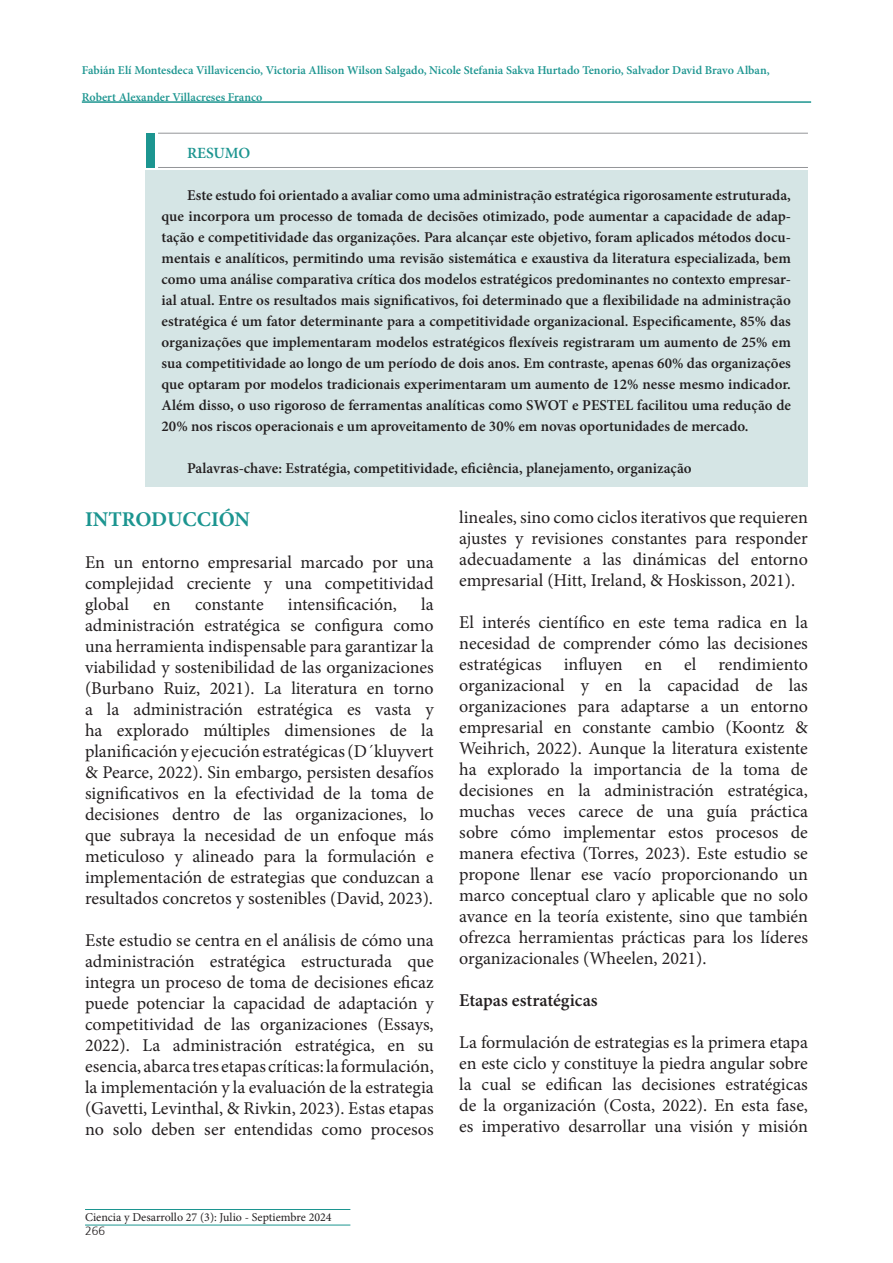
<style>
.page{position:relative;width:893px;height:1263px;background:#fff}
.page>*{position:absolute;margin:0;border:0;box-sizing:border-box;transform-origin:0 0}
.t1{font:700 21px "Minion Pro";color:#1c9590}
.t2{font:18px/21px "Minion Pro";color:#231f20;text-align:justify}
.t3{font:600 18px "Minion Pro";color:#231f20}
.t4{font:600 15.6px "Minion Pro";letter-spacing:-.005em;color:#1c9590}
.t5{font:600 15px/21px "Minion Pro";color:#231f20;text-align:justify}
.t6{font:600 12px "Minion Pro";color:#1c9590}
.t7{font:12px "Minion Pro";color:#231f20}
.t8{font:300 12px "Frutiger";color:#231f20}
</style>
<div class="page">
<hr style="left:82px;top:101px;width:729px;height:2px;background:#1c9590">
<hr style="left:85px;top:1209px;width:265px;height:1px;background:#1c9590">
<hr style="left:85px;top:1225px;width:265px;height:1px;background:#1c9590">
<div style="left:146px;top:171px;width:662px;height:316px;background:#d5e5e5"></div>
<div style="left:146px;top:133px;width:8px;height:35px;background:#1c9590"></div>
<hr style="left:158px;top:133px;width:650px;height:1px;background:#939598">
<hr style="left:158px;top:167px;width:650px;height:1px;background:#939598">
<p class="t6" style="left:82px;top:61px;width:689px">Fabián Elí Montesdeca Villavicencio, Victoria Allison Wilson Salgado, Nicole Stefania Sakva Hurtado Tenorio, Salvador David Bravo Alban,</p>
<p class="t6" style="left:82px;top:88px;width:182px">Robert Alexander Villacreses Franco</p>
<p class="t4" style="left:187px;top:142px;width:65px">RESUMO</p>
<p class="t5" style="left:162px;top:185px;width:631px;text-indent:26px">Este estudo foi orientado a avaliar como uma administração estratégica rigorosamente estruturada, que incorpora um processo de tomada de decisões otimizado, pode aumentar a capacidade de adap&shy;tação e competitividade das organizações. Para alcançar este objetivo, foram aplicados métodos docu&shy;mentais e analíticos, permitindo uma revisão sistemática e exaustiva da literatura especializada, bem como uma análise comparativa crítica dos modelos estratégicos predominantes no contexto empresar&shy;ial atual. Entre os resultados mais significativos, foi determinado que a flexibilidade na administração estratégica é um fator determinante para a competitividade organizacional. Especificamente, 85% das organizações que implementaram modelos estratégicos flexíveis registraram um aumento de 25% em sua competitividade ao longo de um período de dois anos. Em contraste, apenas 60% das organizações que optaram por modelos tradicionais experimentaram um aumento de 12% nesse mesmo indicador.<br>Além disso, o uso rigoroso de ferramentas analíticas como SWOT e PESTEL facilitou uma redução de 20% nos riscos operacionais e um aproveitamento de 30% em novas oportunidades de mercado.</p>
<p class="t5" style="left:187px;top:458px;width:506px">Palavras-chave: Estratégia, competitividade, eficiência, planejamento, organização</p>
<p class="t1" style="left:85px;top:504px;width:167px">INTRODUCCIÓN</p>
<p class="t2" style="left:85px;top:551px;width:350px">En un entorno empresarial marcado por una complejidad creciente y una competitividad global</p>
<p class="t2" style="left:85px;top:593px;width:350px;text-indent:336px">la administración estratégica se configura como una herramienta indispensable para garantizar la viabilidad y sostenibilidad de las organizaciones (Burbano Ruiz, 2021). La literatura en torno a la administración estratégica es vasta y ha explorado múltiples dimensiones de la planificación y ejecución estratégicas (D´kluyvert &amp; Pearce, 2022). Sin embargo, persisten desafíos significativos en la efectividad de la toma de decisiones dentro de las organizaciones, lo que subraya la necesidad de un enfoque más meticuloso y alineado para la formulación e implementación de estrategias que conduzcan a resultados concretos y sostenibles (David, 2023).</p>
<p class="t2" style="left:85px;top:929px;width:350px">Este estudio se centra en el análisis de cómo una administración estratégica estructurada que integra un proceso de toma de decisiones eficaz puede potenciar la capacidad de adaptación y competitividad de las organizaciones (Essays, 2022). La administración estratégica, en su esencia, abarca tres etapas críticas: la formulación, la implementación y la evaluación de la estrategia (Gavetti, Levinthal, &amp; Rivkin, 2023). Estas etapas no solo deben ser entendidas como procesos</p>
<p class="t2" style="left:153px;top:593px;width:19px">en</p>
<p class="t2" style="left:195px;top:593px;width:70px">constante</p>
<p class="t2" style="left:288px;top:593px;width:111px">intensificación,</p>
<p class="t2" style="left:459px;top:507px;width:350px">lineales, sino como ciclos iterativos que requieren ajustes y revisiones constantes para responder adecuadamente a las dinámicas del entorno empresarial (Hitt, Ireland, &amp; Hoskisson, 2021).</p>
<p class="t2" style="left:459px;top:612px;width:350px">El interés científico en este tema radica en la necesidad de comprender cómo las decisiones estratégicas influyen en el rendimiento organizacional y en la capacidad de las organizaciones para adaptarse a un entorno empresarial en constante cambio (Koontz &amp; Weihrich, 2022). Aunque la literatura existente ha explorado la importancia de la toma de decisiones en la administración estratégica, muchas veces carece de una guía práctica sobre cómo implementar estos procesos de manera efectiva (Torres, 2023). Este estudio se propone llenar ese vacío proporcionando un marco conceptual claro y aplicable que no solo avance en la teoría existente, sino que también ofrezca herramientas prácticas para los líderes organizacionales (Wheelen, 2021).</p>
<p class="t3" style="left:459px;top:988px;width:140px">Etapas estratégicas</p>
<p class="t2" style="left:459px;top:1032px;width:350px">La formulación de estrategias es la primera etapa en este ciclo y constituye la piedra angular sobre la cual se edifican las decisiones estratégicas de la organización (Costa, 2022). En esta fase, es imperativo desarrollar una visión y misión</p>
<p class="t7" style="left:85px;top:1209px;width:248px">Ciencia y Desarrollo 27 (3): Julio - Septiembre 2024</p>
<p class="t8" style="left:85px;top:1222px;width:22px">266</p>
</div>
